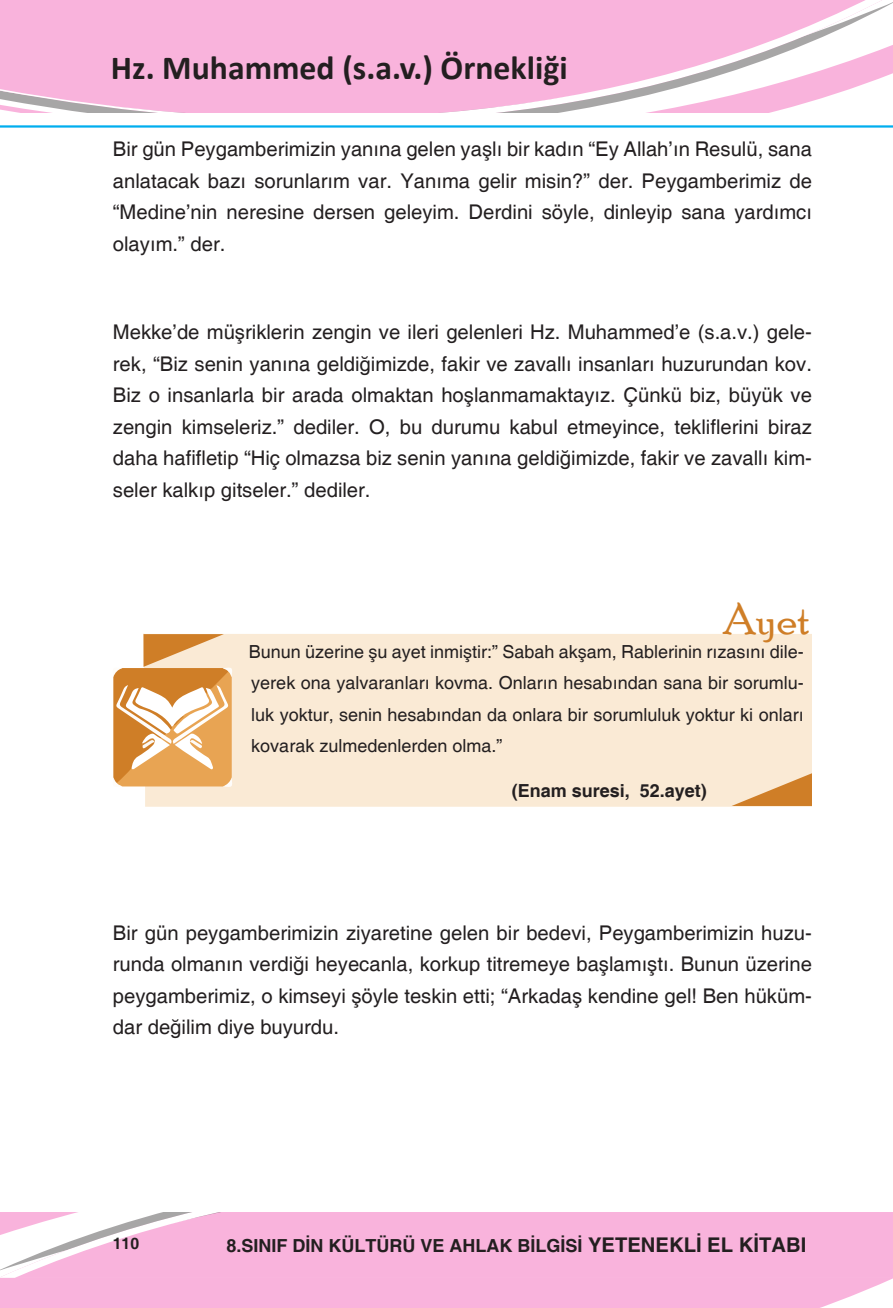
<style>
.page{position:relative;width:893px;height:1308px;background:#fff}
.page>*{position:absolute;margin:0;border:0;box-sizing:border-box;transform-origin:0 0}
.t1{font:45px "Poor Richard";color:#cf7e27}
.t2{font:700 33.75px "Calibri";color:#231f20}
.t3{font:20.25px/31.5px "Helvetica";color:#231f20;text-align:justify}
.t4{font:18px/31.5px "Helvetica";color:#231f20;text-align:justify}
.t5{font:700 18px "Helvetica";color:#231f20}
.t6{font:700 15.75px "Helvetica";color:#231f20}
.s1{font-size:20.25px}
</style>
<div class="page">
<div style="left:0;top:1277px;width:893px;height:30px;background:#f9b3dc"></div>
<svg style="left:0;top:1235px;width:893px;height:42px;background:#f8b7dd"></svg>
<svg style="left:0;top:1213px;width:893px;height:22px;background:#f7bbde"></svg>
<svg style="left:0;top:0;width:893px;height:45px;background:#f8b8dd"></svg>
<svg style="left:0;top:45px;width:893px;height:67px;fill:#f9b3dc"></svg>
<hr style="left:0;top:125px;width:893px;height:3px;background:#00aeef">
<div style="left:143px;top:633px;width:669px;height:173px;background:#faead5"></div>
<svg style="left:732px;top:773px;width:80px;height:33px;background:#e4b47e"></svg>
<svg style="left:113px;top:634px;width:120px;height:153px"></svg>
<h2 class="t2" style="left:111px;top:44px;width:458px">Hz. Muhammed (s.a.v.) Örnekliği</h2>
<p class="t3" style="left:113px;top:134px;width:701px">Bir gün Peygamberimizin yanına gelen yaşlı bir kadın “Ey Allah’ın Resulü, sana anlatacak bazı sorunlarım var. Yanıma gelir misin?” der. Peygamberimiz de “Medine’nin neresine dersen geleyim. Derdini söyle, dinleyip sana yardımcı olayım.” der.</p>
<p class="t3" style="left:113px;top:317px;width:701px">Mekke’de müşriklerin zengin ve ileri gelenleri Hz. Muhammed’e (s.a.v.) gele&shy;rek, “Biz senin yanına geldiğimizde, fakir ve zavallı insanları huzurundan kov.<br>Biz o insanlarla bir arada olmaktan hoşlanmamaktayız. Çünkü biz, büyük ve zengin kimseleriz.” dediler. O, bu durumu kabul etmeyince, tekliflerini biraz daha hafifletip “Hiç olmazsa biz senin yanına geldiğimizde, fakir ve zavallı kim&shy;seler kalkıp gitseler.” dediler.</p>
<h1 class="t1" style="left:723px;top:593px;width:89px">Ayet</h1>
<p class="t4" style="left:249px;top:636px;width:556px">Bunun üzerine şu ayet inmiştir:” Sabah akşam, Rablerinin rızasını dile&shy;yerek ona yalvaranları kovma. Onların hesabından sana bir sorumlu&shy;luk yoktur, senin hesabından da onlara bir sorumluluk yoktur ki onları kovarak zulmedenlerden olma.”</p>
<p class="t5" style="left:512px;top:779px;width:197px">(Enam suresi, 52.ayet)</p>
<p class="t3" style="left:113px;top:917px;width:701px">Bir gün peygamberimizin ziyaretine gelen bir bedevi, Peygamberimizin huzu&shy;runda olmanın verdiği heyecanla, korkup titremeye başlamıştı. Bunun üzerine peygamberimiz, o kimseyi şöyle teskin etti; “Arkadaş kendine gel! Ben hüküm&shy;dar değilim diye buyurdu.</p>
<p class="t6" style="left:113px;top:1233px;width:28px">110</p>
<p class="t5" style="left:226px;top:1234px;width:581px">8.SINIF DİN KÜLTÜRÜ VE AHLAK BİLGİSİ <span class="s1">YETENEKLİ EL KİTABI</span></p>
</div>
